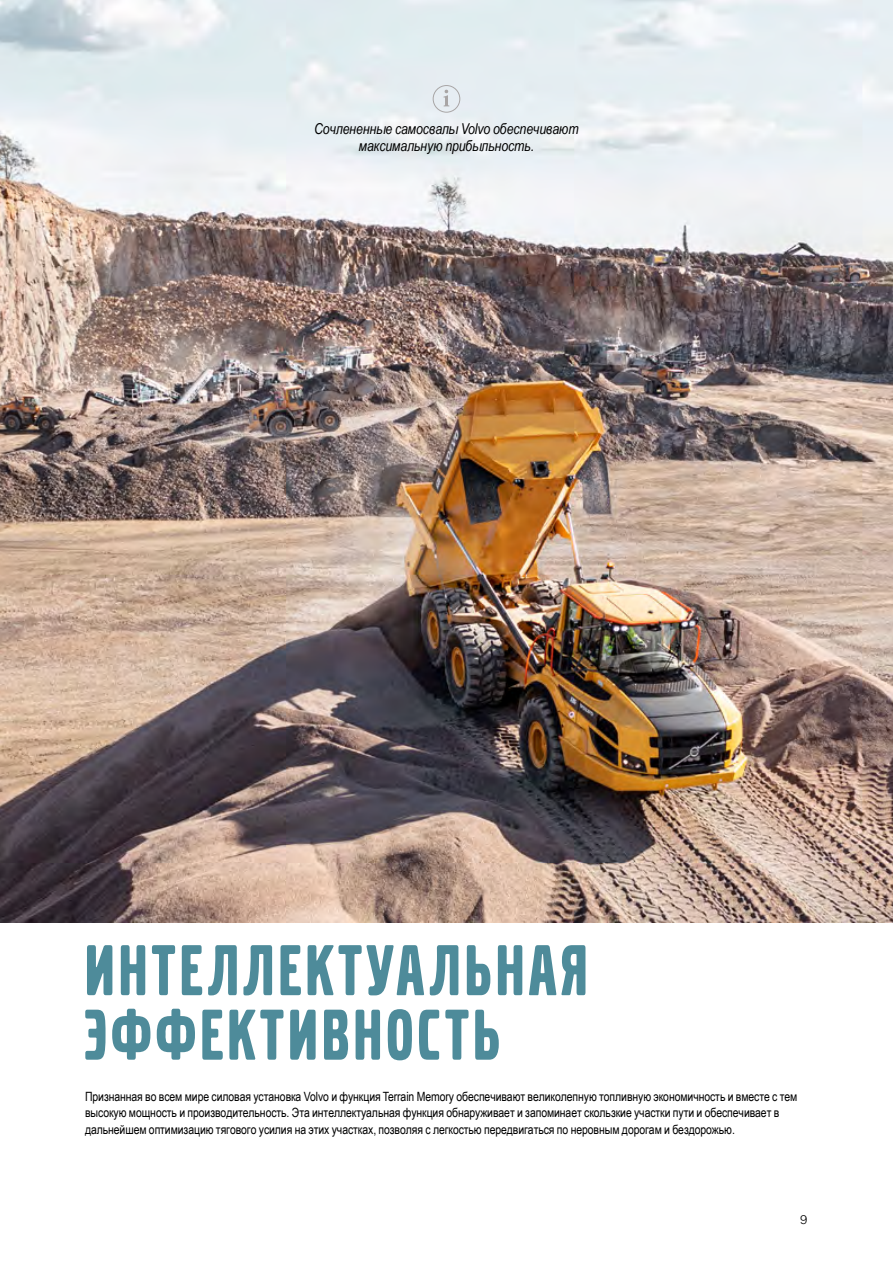
<style>
.page{position:relative;width:893px;height:1263px;background:#fff}
.page>*{position:absolute;margin:0;border:0;box-sizing:border-box;transform-origin:0 0}
.t1{font:75px/64.5px "Volvo Broad Pro";letter-spacing:.06em;color:#4e8b9a}
.t2{font:italic 15px/16.5px "Arial Narrow";letter-spacing:-.005em;color:#000;text-align:center}
.t3{font:12.75px/16.5px "Arial Narrow";letter-spacing:-.005em;color:#000}
.t4{font:300 12.75px "Volvo Novum";color:#000}
</style>
<div class="page">
<img style="left:0;top:0;width:893px;height:923px">
<svg style="left:433px;top:85px;width:27px;height:28px"></svg>
<p class="t2" style="left:314px;top:120px;width:266px">Сочлененные самосвалы Volvo обеспечивают максимальную прибыльность.</p>
<h1 class="t1" style="left:85px;top:939px;width:504px">Интеллектуальная эффективность</h1>
<p class="t3" style="left:85px;top:1088px;width:714px">Признанная во всем мире силовая установка Volvo и функция Terrain Memory обеспечивают великолепную топливную экономичность и вместе с тем высокую мощность и производительность. Эта интеллектуальная функция обнаруживает и запоминает скользкие участки пути и обеспечивает в дальнейшем оптимизацию тягового усилия на этих участках, позволяя с легкостью передвигаться по неровным дорогам и бездорожью.</p>
<p class="t4" style="left:800px;top:1211px;width:10px">9</p>
</div>
